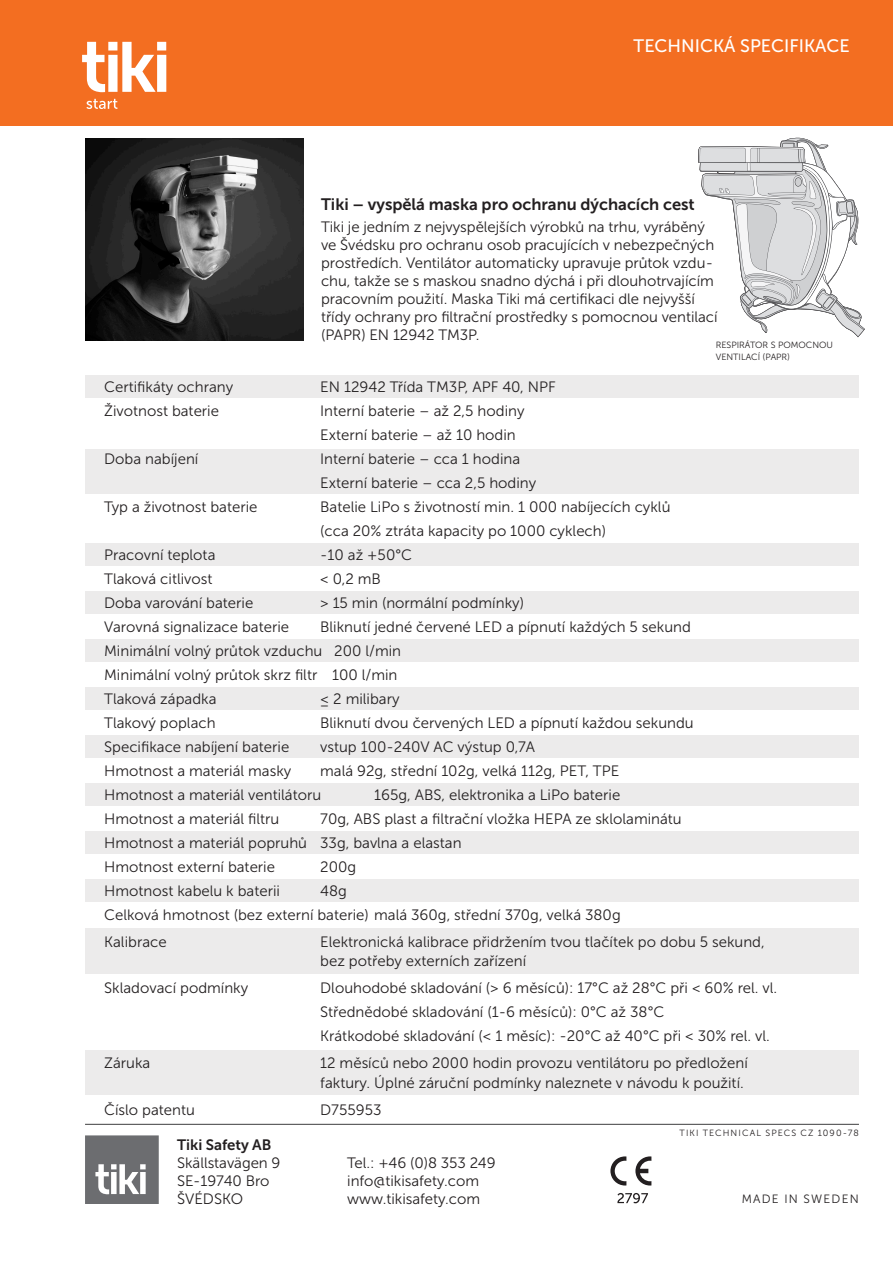
<style>
.page{position:relative;width:893px;height:1263px;background:#fff}
.page>*{position:absolute;margin:0;border:0;box-sizing:border-box;transform-origin:0 0}
.t1{font:18px "Museo Sans 500";color:#fff}
.Underrubrik{font:16.5px "Museo Sans 700";color:#231f20}
.BODY_continuing{font:15px/19.5px "Museo Sans 300";color:#231f20}
.Brödtext{font:15px/18px "Museo Sans 300";letter-spacing:-.005em;color:#231f20}
.Brödtext-2{font:15px "Museo Sans 700";color:#231f20}
.t2{font:12px "Museo Sans 300";letter-spacing:.1em;color:#231f20}
.Tryckort{font:9px/12px "Museo Sans 300";color:#231f20}
.Tryckort-2{font:9px "Museo Sans 300";letter-spacing:.125em;color:#231f20}
</style>
<div class="page">
<div style="left:0;top:0;width:893px;height:125px;background:#f36e21"></div>
<hr style="left:85px;top:1124px;width:774px;height:1px;background:#3e3e3f">
<svg style="left:85px;top:1135px;width:74px;height:69px;background:#848588"></svg>
<img style="left:85px;top:138px;width:218px;height:203px">
<svg style="left:610px;top:1156px;width:16px;height:29px"></svg>
<svg style="left:635px;top:1156px;width:16px;height:29px"></svg>
<svg style="left:617px;top:1193px;width:31px;height:10px"></svg>
<svg style="left:82px;top:42px;width:84px;height:50px"></svg>
<svg style="left:86px;top:99px;width:31px;height:10px"></svg>
<svg style="left:698px;top:138px;width:167px;height:199px"></svg>
<div style="left:85px;top:375px;width:774px;height:22px;background:#ecebeb"></div>
<div style="left:85px;top:449px;width:774px;height:44px;background:#ecebeb"></div>
<div style="left:85px;top:543px;width:774px;height:22px;background:#ecebeb"></div>
<div style="left:85px;top:591px;width:774px;height:22px;background:#ecebeb"></div>
<div style="left:85px;top:639px;width:774px;height:22px;background:#ecebeb"></div>
<div style="left:85px;top:687px;width:774px;height:22px;background:#ecebeb"></div>
<div style="left:85px;top:735px;width:774px;height:22px;background:#ecebeb"></div>
<div style="left:85px;top:783px;width:774px;height:22px;background:#ecebeb"></div>
<div style="left:85px;top:831px;width:774px;height:22px;background:#ecebeb"></div>
<div style="left:85px;top:879px;width:774px;height:22px;background:#ecebeb"></div>
<div style="left:85px;top:929px;width:774px;height:45px;background:#ecebeb"></div>
<div style="left:85px;top:1050px;width:774px;height:44px;background:#ecebeb"></div>
<p class="t1" style="left:634px;top:36px;width:218px">TECHNICKÁ SPECIFIKACE</p>
<p class="Underrubrik" style="left:321px;top:195px;width:375px">Tiki – vyspělá maska pro ochranu dýchacích cest</p>
<p class="Brödtext" style="left:321px;top:218px;width:398px">Tiki je jedním z nejvyspělejších výrobků na trhu, vyráběný ve Švédsku pro ochranu osob pracujících v nebezpečných prostředích. Ventilátor automaticky upravuje průtok vzdu&shy;chu, takže se s maskou snadno dýchá i při dlouhotrvajícím pracovním použití. Maska Tiki má certifikaci dle nejvyšší třídy ochrany pro filtrační prostředky s pomocnou ventilací (PAPR) EN 12942 TM3P.</p>
<p class="Tryckort" style="left:716px;top:339px;width:119px">RESPIRÁTOR S POMOCNOU<br>VENTILACÍ (PAPR)</p>
<p class="BODY_continuing" style="left:104px;top:377px;width:131px">Certifikáty ochrany</p>
<p class="BODY_continuing" style="left:320px;top:377px;width:237px">EN 12942 Třída TM3P, APF 40, NPF</p>
<p class="BODY_continuing" style="left:104px;top:401px;width:116px">Životnost baterie</p>
<p class="BODY_continuing" style="left:320px;top:401px;width:206px">Interní baterie – až 2,5 hodiny</p>
<p class="BODY_continuing" style="left:320px;top:425px;width:197px">Externí baterie – až 10 hodin</p>
<p class="BODY_continuing" style="left:104px;top:449px;width:96px">Doba nabíjení</p>
<p class="BODY_continuing" style="left:320px;top:449px;width:201px">Interní baterie – cca 1 hodina</p>
<p class="BODY_continuing" style="left:320px;top:473px;width:218px">Externí baterie – cca 2,5 hodiny</p>
<p class="BODY_continuing" style="left:104px;top:497px;width:155px">Typ a životnost baterie</p>
<p class="BODY_continuing" style="left:320px;top:497px;width:352px">Batelie LiPo s životností min. 1 000 nabíjecích cyklů</p>
<p class="BODY_continuing" style="left:320px;top:521px;width:287px">(cca 20% ztráta kapacity po 1000 cyklech)</p>
<p class="BODY_continuing" style="left:104px;top:545px;width:113px">Pracovní teplota</p>
<p class="BODY_continuing" style="left:320px;top:545px;width:93px">-10 až +50°C</p>
<p class="BODY_continuing" style="left:104px;top:569px;width:110px">Tlaková citlivost</p>
<p class="BODY_continuing" style="left:320px;top:569px;width:62px">&lt; 0,2 mB</p>
<p class="BODY_continuing" style="left:104px;top:593px;width:151px">Doba varování baterie</p>
<p class="BODY_continuing" style="left:320px;top:593px;width:205px">&gt; 15 min (normální podmínky)</p>
<p class="BODY_continuing" style="left:104px;top:617px;width:186px">Varovná signalizace baterie</p>
<p class="BODY_continuing" style="left:320px;top:617px;width:372px">Bliknutí jedné červené LED a pípnutí každých 5 sekund</p>
<p class="BODY_continuing" style="left:104px;top:641px;width:298px">Minimální volný průtok vzduchu 200 l/min</p>
<p class="BODY_continuing" style="left:104px;top:665px;width:295px">Minimální volný průtok skrz filtr 100 l/min</p>
<p class="BODY_continuing" style="left:104px;top:689px;width:114px">Tlaková západka</p>
<p class="BODY_continuing" style="left:320px;top:689px;width:81px">≤ 2 milibary</p>
<p class="BODY_continuing" style="left:104px;top:713px;width:113px">Tlakový poplach</p>
<p class="BODY_continuing" style="left:320px;top:713px;width:375px">Bliknutí dvou červených LED a pípnutí každou sekundu</p>
<p class="BODY_continuing" style="left:104px;top:737px;width:187px">Specifikace nabíjení baterie</p>
<p class="BODY_continuing" style="left:320px;top:737px;width:216px">vstup 100-240V AC výstup 0,7A</p>
<p class="BODY_continuing" style="left:104px;top:761px;width:189px">Hmotnost a materiál masky</p>
<p class="BODY_continuing" style="left:320px;top:761px;width:301px">malá 92g, střední 102g, velká 112g, PET, TPE</p>
<p class="BODY_continuing" style="left:104px;top:785px;width:218px">Hmotnost a materiál ventilátoru</p>
<p class="BODY_continuing" style="left:374px;top:785px;width:248px">165g, ABS, elektronika a LiPo baterie</p>
<p class="BODY_continuing" style="left:104px;top:809px;width:177px">Hmotnost a materiál filtru</p>
<p class="BODY_continuing" style="left:320px;top:809px;width:363px">70g, ABS plast a filtrační vložka HEPA ze sklolaminátu</p>
<p class="BODY_continuing" style="left:104px;top:833px;width:359px">Hmotnost a materiál popruhů 33g, bavlna a elastan</p>
<p class="BODY_continuing" style="left:104px;top:857px;width:172px">Hmotnost externí baterie</p>
<p class="BODY_continuing" style="left:320px;top:857px;width:37px">200g</p>
<p class="BODY_continuing" style="left:104px;top:881px;width:177px">Hmotnost kabelu k baterii</p>
<p class="BODY_continuing" style="left:320px;top:881px;width:28px">48g</p>
<p class="BODY_continuing" style="left:104px;top:905px;width:518px">Celková hmotnost (bez externí baterie) malá 360g, střední 370g, velká 380g</p>
<p class="BODY_continuing" style="left:104px;top:932px;width:64px">Kalibrace</p>
<p class="BODY_continuing" style="left:320px;top:932px;width:446px">Elektronická kalibrace přidržením tvou tlačítek po dobu 5 sekund, bez potřeby externích zařízení</p>
<p class="BODY_continuing" style="left:104px;top:979px;width:146px">Skladovací podmínky</p>
<p class="BODY_continuing" style="left:320px;top:979px;width:459px">Dlouhodobé skladování (&gt; 6 měsíců): 17°C až 28°C při &lt; 60% rel. vl.</p>
<p class="BODY_continuing" style="left:320px;top:1003px;width:346px">Střednědobé skladování (1-6 měsíců): 0°C až 38°C</p>
<p class="BODY_continuing" style="left:320px;top:1027px;width:451px">Krátkodobé skladování (&lt; 1 měsíc): -20°C až 40°C při &lt; 30% rel. vl.</p>
<p class="BODY_continuing" style="left:104px;top:1054px;width:48px">Záruka</p>
<p class="BODY_continuing" style="left:320px;top:1054px;width:429px">12 měsíců nebo 2000 hodin provozu ventilátoru po předložení</p>
<p class="BODY_continuing" style="left:320px;top:1073px;width:425px">faktury. Úplné záruční podmínky naleznete v návodu k použití.</p>
<p class="BODY_continuing" style="left:104px;top:1100px;width:92px">Číslo patentu</p>
<p class="BODY_continuing" style="left:320px;top:1100px;width:63px">D755953</p>
<p class="Brödtext-2" style="left:177px;top:1136px;width:96px">Tiki Safety AB</p>
<p class="Brödtext" style="left:177px;top:1154px;width:105px">Skällstavägen 9</p>
<p class="Brödtext" style="left:177px;top:1172px;width:94px">SE-19740 Bro</p>
<p class="Brödtext" style="left:177px;top:1190px;width:67px">ŠVÉDSKO</p>
<p class="Brödtext" style="left:347px;top:1154px;width:150px">Tel.: +46 (0)8 353 249</p>
<p class="Brödtext" style="left:347px;top:1172px;width:133px">info@tikisafety.com</p>
<p class="Brödtext" style="left:347px;top:1190px;width:134px">www.tikisafety.com</p>
<p class="Tryckort-2" style="left:680px;top:1128px;width:181px">TIKI TECHNICAL SPECS CZ 1090-78</p>
<p class="t2" style="left:742px;top:1192px;width:118px">MADE IN SWEDEN</p>
</div>
